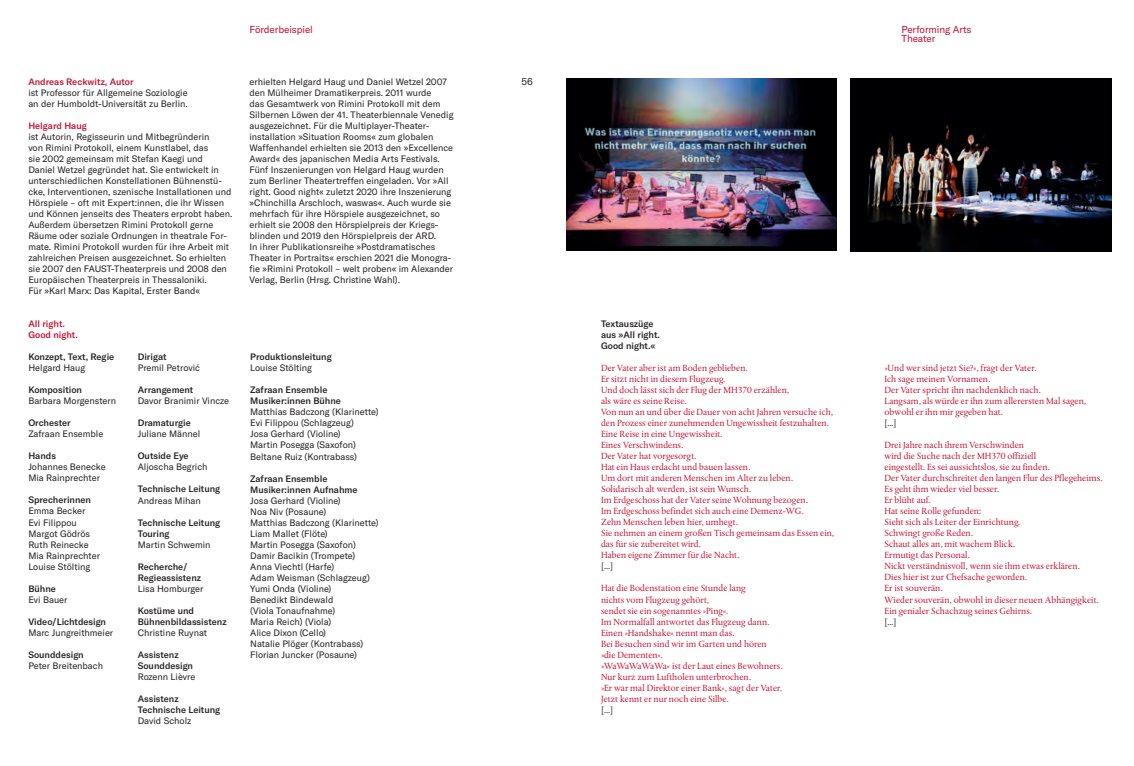
<style>
.page{position:relative;width:1134px;height:766px;background:#fff}
.page>*{position:absolute;margin:0;border:0;box-sizing:border-box;transform-origin:0 0}
.t1{font:10px/9.5px "GT America";letter-spacing:-.01em;color:#c3102e}
.t2{font:10px "GT America";color:#231f20}
.t3{font:9.4px/11px "DTL Albertina T";color:#c3102e}
.t4{font:9.4px "DTL Albertina T";color:#231f20}
.t5{font:9.2px/11px "GT America";color:#231f20}
.t6{font:500 9.2px/11px "GT America";color:#231f20}
.t7{font:500 9.2px/11px "GT America";color:#c3102e}
</style>
<div class="page">
<img style="left:567px;top:78px;width:269px;height:172px">
<img style="left:850px;top:78px;width:261px;height:173px">
<p class="t7" style="left:28px;top:76px;width:107px">Andreas Reckwitz, Autor</p>
<p class="t5" style="left:28px;top:87px;width:161px">ist Professor für Allgemeine Soziologie an der Humboldt-Universität zu Berlin.</p>
<p class="t7" style="left:28px;top:120px;width:60px">Helgard Haug</p>
<p class="t5" style="left:28px;top:131px;width:206px">ist Autorin, Regisseurin und Mitbegründerin<br>von Rimini Protokoll, einem Kunstlabel, das<br>sie 2002 gemeinsam mit Stefan Kaegi und<br>Daniel Wetzel gegründet hat. Sie entwickelt in unterschiedlichen Konstellationen Bühnenstü&shy;cke, Interventionen, szenische Installationen und Hörspiele – oft mit Expert:innen, die ihr Wissen und Können jenseits des Theaters erprobt haben.<br>Außerdem übersetzen Rimini Protokoll gerne Räume oder soziale Ordnungen in theatrale For&shy;mate. Rimini Protokoll wurden für ihre Arbeit mit zahlreichen Preisen ausgezeichnet. So erhielten sie 2007 den FAUST-Theaterpreis und 2008 den Europäischen Theaterpreis in Thessaloniki.<br>Für »Karl Marx: Das Kapital, Erster Band«</p>
<p class="t7" style="left:28px;top:318px;width:51px">All right.<br>Good night.</p>
<p class="t6" style="left:28px;top:351px;width:87px">Konzept, Text, Regie</p>
<p class="t5" style="left:28px;top:362px;width:59px">Helgard Haug</p>
<p class="t6" style="left:28px;top:384px;width:55px">Komposition</p>
<p class="t5" style="left:28px;top:395px;width:89px">Barbara Morgenstern</p>
<p class="t6" style="left:28px;top:417px;width:44px">Orchester</p>
<p class="t5" style="left:28px;top:428px;width:77px">Zafraan Ensemble</p>
<p class="t6" style="left:28px;top:450px;width:29px">Hands</p>
<p class="t5" style="left:28px;top:461px;width:79px">Johannes Benecke<br>Mia Rainprechter</p>
<p class="t6" style="left:28px;top:494px;width:64px">Sprecherinnen</p>
<p class="t5" style="left:28px;top:505px;width:73px">Emma Becker<br>Evi Filippou<br>Margot Gödrös<br>Ruth Reinecke<br>Mia Rainprechter<br>Louise Stölting</p>
<p class="t6" style="left:28px;top:582px;width:29px">Bühne</p>
<p class="t5" style="left:28px;top:593px;width:41px">Evi Bauer</p>
<p class="t6" style="left:28px;top:615px;width:79px">Video/Lichtdesign</p>
<p class="t5" style="left:28px;top:626px;width:86px">Marc Jungreithmeier</p>
<p class="t6" style="left:28px;top:648px;width:57px">Sounddesign</p>
<p class="t5" style="left:28px;top:659px;width:76px">Peter Breitenbach</p>
<p class="t6" style="left:138px;top:351px;width:30px">Dirigat</p>
<p class="t5" style="left:138px;top:362px;width:64px">Premil Petrović</p>
<p class="t6" style="left:138px;top:384px;width:57px">Arrangement</p>
<p class="t5" style="left:138px;top:395px;width:93px">Davor Branimir Vincze</p>
<p class="t6" style="left:138px;top:417px;width:55px">Dramaturgie</p>
<p class="t5" style="left:138px;top:428px;width:64px">Juliane Männel</p>
<p class="t6" style="left:138px;top:450px;width:52px">Outside Eye</p>
<p class="t5" style="left:138px;top:461px;width:71px">Aljoscha Begrich</p>
<p class="t6" style="left:138px;top:483px;width:84px">Technische Leitung</p>
<p class="t5" style="left:138px;top:494px;width:65px">Andreas Mihan</p>
<p class="t6" style="left:138px;top:516px;width:84px">Technische Leitung<br>Touring</p>
<p class="t5" style="left:138px;top:538px;width:74px">Martin Schwemin</p>
<p class="t6" style="left:138px;top:560px;width:65px">Recherche/<br>Regieassistenz</p>
<p class="t5" style="left:138px;top:582px;width:67px">Lisa Homburger</p>
<p class="t6" style="left:138px;top:604px;width:90px">Kostüme und<br>Bühnenbildassistenz</p>
<p class="t5" style="left:138px;top:626px;width:71px">Christine Ruynat</p>
<p class="t6" style="left:138px;top:648px;width:57px">Assistenz<br>Sounddesign</p>
<p class="t5" style="left:138px;top:670px;width:59px">Rozenn Lièvre</p>
<p class="t6" style="left:138px;top:692px;width:84px">Assistenz<br>Technische Leitung</p>
<p class="t5" style="left:138px;top:714px;width:55px">David Scholz</p>
<p class="t1" style="left:249px;top:24px;width:65px">Förderbeispiel</p>
<p class="t1" style="left:901px;top:24px;width:71px">Performing Arts<br>Theater</p>
<p class="t5" style="left:249px;top:76px;width:206px">erhielten Helgard Haug und Daniel Wetzel 2007 den Mülheimer Dramatikerpreis. 2011 wurde<br>das Gesamtwerk von Rimini Protokoll mit dem Silbernen Löwen der 41. Theaterbiennale Venedig ausgezeichnet. Für die Multiplayer-Theater&shy;installation »Situation Rooms« zum globalen Waffenhandel erhielten sie 2013 den »Excellence Award« des japanischen Media Arts Festivals.<br>Fünf Inszenierungen von Helgard Haug wurden zum Berliner Theatertreffen eingeladen. Vor »All right. Good night« zuletzt 2020 ihre Inszenierung »Chinchilla Arschloch, waswas«. Auch wurde sie mehrfach für ihre Hörspiele ausgezeichnet, so erhielt sie 2008 den Hörspielpreis der Kriegs&shy;blinden und 2019 den Hörspielpreis der ARD.<br>In ihrer Publikationsreihe »Postdramatisches Theater in Portraits« erschien 2021 die Monogra&shy;fie »Rimini Protokoll – welt proben« im Alexander Verlag, Berlin (Hrsg. Christine Wahl).</p>
<p class="t6" style="left:250px;top:351px;width:83px">Produktionsleitung</p>
<p class="t5" style="left:250px;top:362px;width:63px">Louise Stölting</p>
<p class="t6" style="left:250px;top:384px;width:92px">Zafraan Ensemble<br>Musiker:innen Bühne</p>
<p class="t5" style="left:250px;top:406px;width:130px">Matthias Badczong (Klarinette)<br>Evi Filippou (Schlagzeug)<br>Josa Gerhard (Violine)<br>Martin Posegga (Saxofon)<br>Beltane Ruiz (Kontrabass)</p>
<p class="t6" style="left:250px;top:472px;width:109px">Zafraan Ensemble<br>Musiker:innen Aufnahme</p>
<p class="t5" style="left:250px;top:494px;width:130px">Josa Gerhard (Violine)<br>Noa Niv (Posaune)<br>Matthias Badczong (Klarinette)<br>Liam Mallet (Flöte)<br>Martin Posegga (Saxofon)<br>Damir Bacikin (Trompete)<br>Anna Viechtl (Harfe)<br>Adam Weisman (Schlagzeug)<br>Yumi Onda (Violine)<br>Benedikt Bindewald<br>(Viola Tonaufnahme)<br>Maria Reich) (Viola)<br>Alice Dixon (Cello)<br>Natalie Plöger (Kontrabass)<br>Florian Juncker (Posaune)</p>
<p class="t2" style="left:522px;top:76px;width:13px">56</p>
<p class="t6" style="left:601px;top:318px;width:60px">Textauszüge aus »All right.<br>Good night.«</p>
<p class="t3" style="left:601px;top:362px;width:235px">Der Vater aber ist am Boden geblieben.<br>Er sitzt nicht in diesem Flugzeug.<br>Und doch lässt sich der Flug der MH370 erzählen,<br>als wäre es seine Reise.<br>Von nun an und über die Dauer von acht Jahren versuche ich, den Prozess einer zunehmenden Ungewissheit festzuhalten.<br>Eine Reise in eine Ungewissheit.<br>Eines Verschwindens.<br>Der Vater hat vorgesorgt.<br>Hat ein Haus erdacht und bauen lassen.<br>Um dort mit anderen Menschen im Alter zu leben.<br>Solidarisch alt werden, ist sein Wunsch.<br>Im Erdgeschoss hat der Vater seine Wohnung bezogen.<br>Im Erdgeschoss befindet sich auch eine Demenz-WG.<br>Zehn Menschen leben hier, umhegt.<br>Sie nehmen an einem großen Tisch gemeinsam das Essen ein, das für sie zubereitet wird.<br>Haben eigene Zimmer für die Nacht.</p>
<p class="t4" style="left:601px;top:560px;width:14px">[...]</p>
<p class="t3" style="left:601px;top:582px;width:183px">Hat die Bodenstation eine Stunde lang<br>nichts vom Flugzeug gehört,<br>sendet sie ein sogenanntes »Ping«.<br>Im Normalfall antwortet das Flugzeug dann.<br>Einen »Handshake« nennt man das.<br>Bei Besuchen sind wir im Garten und hören »die Dementen«.<br>»WaWaWaWaWa« ist der Laut eines Bewohners.<br>Nur kurz zum Luftholen unterbrochen.<br>»Er war mal Direktor einer Bank«, sagt der Vater.<br>Jetzt kennt er nur noch eine Silbe.</p>
<p class="t4" style="left:601px;top:703px;width:14px">[...]</p>
<p class="t3" style="left:884px;top:362px;width:203px">»Und wer sind jetzt Sie?«, fragt der Vater.<br>Ich sage meinen Vornamen.<br>Der Vater spricht ihn nachdenklich nach.<br>Langsam, als würde er ihn zum allerersten Mal sagen, obwohl er ihn mir gegeben hat.</p>
<p class="t4" style="left:884px;top:417px;width:14px">[...]</p>
<p class="t3" style="left:884px;top:439px;width:220px">Drei Jahre nach ihrem Verschwinden<br>wird die Suche nach der MH370 offiziell<br>eingestellt. Es sei aussichtslos, sie zu finden.<br>Der Vater durchschreitet den langen Flur des Pflegeheims.<br>Es geht ihm wieder viel besser.<br>Er blüht auf.<br>Hat seine Rolle gefunden:<br>Sieht sich als Leiter der Einrichtung.<br>Schwingt große Reden.<br>Schaut alles an, mit wachem Blick.<br>Ermutigt das Personal.<br>Nickt verständnisvoll, wenn sie ihm etwas erklären.<br>Dies hier ist zur Chefsache geworden.<br>Er ist souverän.<br>Wieder souverän, obwohl in dieser neuen Abhängigkeit.<br>Ein genialer Schachzug seines Gehirns.</p>
<p class="t4" style="left:884px;top:615px;width:14px">[...]</p>
</div>
